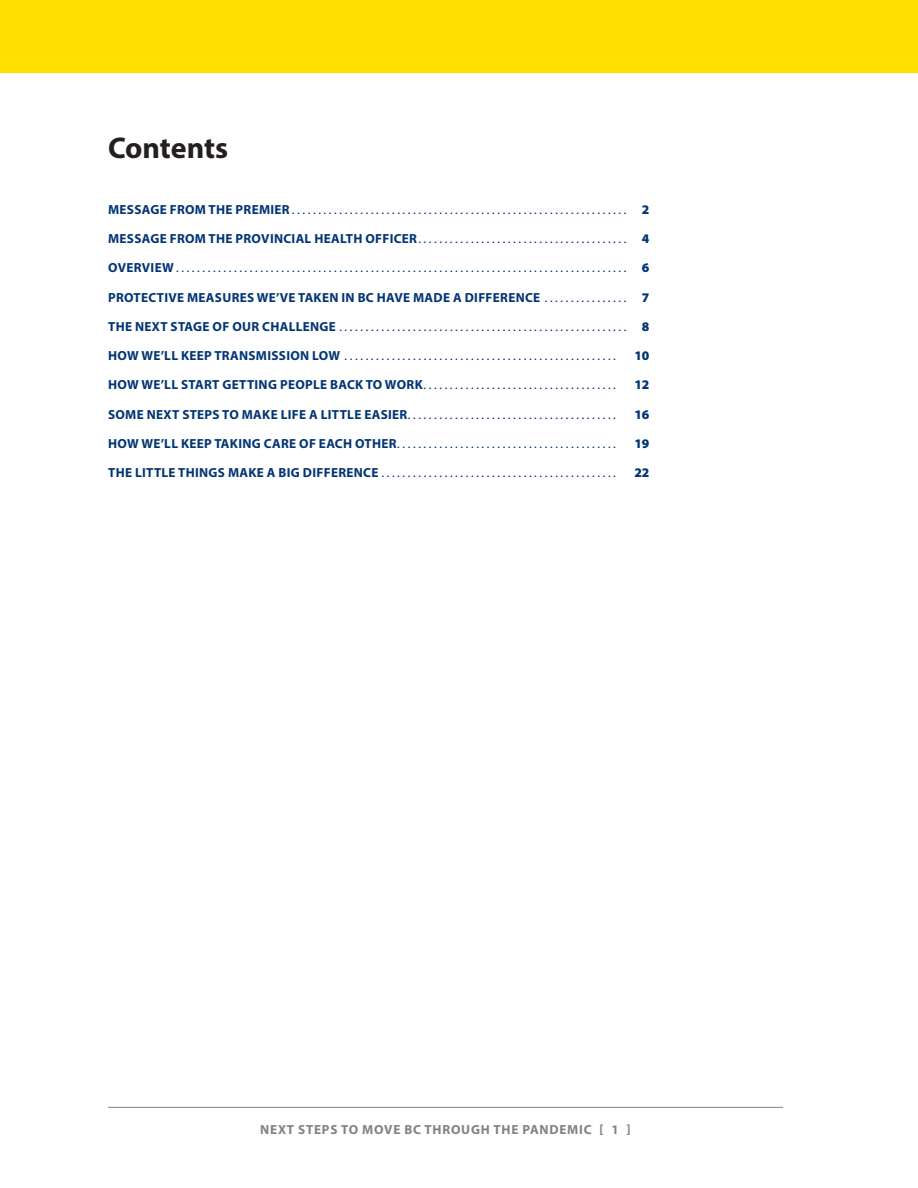
<style>
.page{position:relative;width:918px;height:1188px;background:#fff}
.page>*{position:absolute;margin:0;border:0;box-sizing:border-box;transform-origin:0 0}
.t1{font:700 30px "Myriad Pro";letter-spacing:-.005em;color:#231f20}
.t2{font:italic 13.2px "Myriad Pro";color:#033574}
.t3{font:700 13.2px "Myriad Pro";letter-spacing:.025em;color:#033574}
.t4{font:700 13.2px "Myriad Pro";letter-spacing:.06em;color:#808285}
.t5{font:900 13.2px "Myriad Pro";letter-spacing:.005em;color:#033574}
.s1{font-weight:700;font-style:normal}
.s2{font-weight:400;font-style:italic}
</style>
<div class="page">
<div style="left:0;top:0;width:918px;height:72px;background:#ffde00"></div>
<hr style="left:108px;top:1107px;width:675px;height:1px;background:#808285">
<h1 class="t1" style="left:108px;top:128px;width:122px">Contents</h1>
<p class="t2" style="left:108px;top:201px;width:515px"><span class="s1">MESSAGE FROM THE PREMIER</span> . . . . . . . . . . . . . . . . . . . . . . . . . . . . . . . . . . . . . . . . . . . . . . . . . . . . . . . . . . . . . . .</p>
<p class="t5" style="left:642px;top:202px;width:9px">2</p>
<p class="t2" style="left:108px;top:230px;width:515px"><span class="s1">MESSAGE FROM THE PROVINCIAL HEALTH OFFICER</span> . . . . . . . . . . . . . . . . . . . . . . . . . . . . . . . . . . . . . . .</p>
<p class="t5" style="left:642px;top:231px;width:9px">4</p>
<p class="t2" style="left:108px;top:260px;width:515px"><span class="s1">OVERVIEW</span> . . . . . . . . . . . . . . . . . . . . . . . . . . . . . . . . . . . . . . . . . . . . . . . . . . . . . . . . . . . . . . . . . . . . . . . . . . . . . . . . . . . . .</p>
<p class="t5" style="left:642px;top:260px;width:9px">6</p>
<p class="t3" style="left:108px;top:288px;width:515px">PROTECTIVE MEASURES WE’VE TAKEN IN BC HAVE MADE A DIFFERENCE <span class="s2">. . . . . . . . . . . . . . .</span></p>
<p class="t5" style="left:642px;top:290px;width:9px">7</p>
<p class="t2" style="left:108px;top:318px;width:515px"><span class="s1">THE NEXT STAGE OF OUR CHALLENGE</span> . . . . . . . . . . . . . . . . . . . . . . . . . . . . . . . . . . . . . . . . . . . . . . . . . . . . . .</p>
<p class="t5" style="left:642px;top:319px;width:9px">8</p>
<p class="t2" style="left:108px;top:347px;width:510px"><span class="s1">HOW WE’LL KEEP TRANSMISSION LOW</span> . . . . . . . . . . . . . . . . . . . . . . . . . . . . . . . . . . . . . . . . . . . . . . . . . . . .</p>
<p class="t5" style="left:634px;top:348px;width:17px">10</p>
<p class="t2" style="left:108px;top:377px;width:510px"><span class="s1">HOW WE’LL START GETTING PEOPLE BACK TO WORK</span> . . . . . . . . . . . . . . . . . . . . . . . . . . . . . . . . . . . . .</p>
<p class="t5" style="left:634px;top:377px;width:17px">12</p>
<p class="t2" style="left:108px;top:406px;width:510px"><span class="s1">SOME NEXT STEPS TO MAKE LIFE A LITTLE EASIER</span> . . . . . . . . . . . . . . . . . . . . . . . . . . . . . . . . . . . . . . . .</p>
<p class="t5" style="left:634px;top:407px;width:17px">16</p>
<p class="t2" style="left:108px;top:435px;width:510px"><span class="s1">HOW WE’LL KEEP TAKING CARE OF EACH OTHER</span> . . . . . . . . . . . . . . . . . . . . . . . . . . . . . . . . . . . . . . . . . .</p>
<p class="t5" style="left:634px;top:436px;width:17px">19</p>
<p class="t2" style="left:108px;top:464px;width:510px"><span class="s1">THE LITTLE THINGS MAKE A BIG DIFFERENCE</span> . . . . . . . . . . . . . . . . . . . . . . . . . . . . . . . . . . . . . . . . . . . . .</p>
<p class="t5" style="left:634px;top:465px;width:17px">22</p>
<p class="t4" style="left:260px;top:1121px;width:372px">NEXT STEPS TO MOVE BC THROUGH THE PANDEMIC [ 1 ]</p>
</div>
